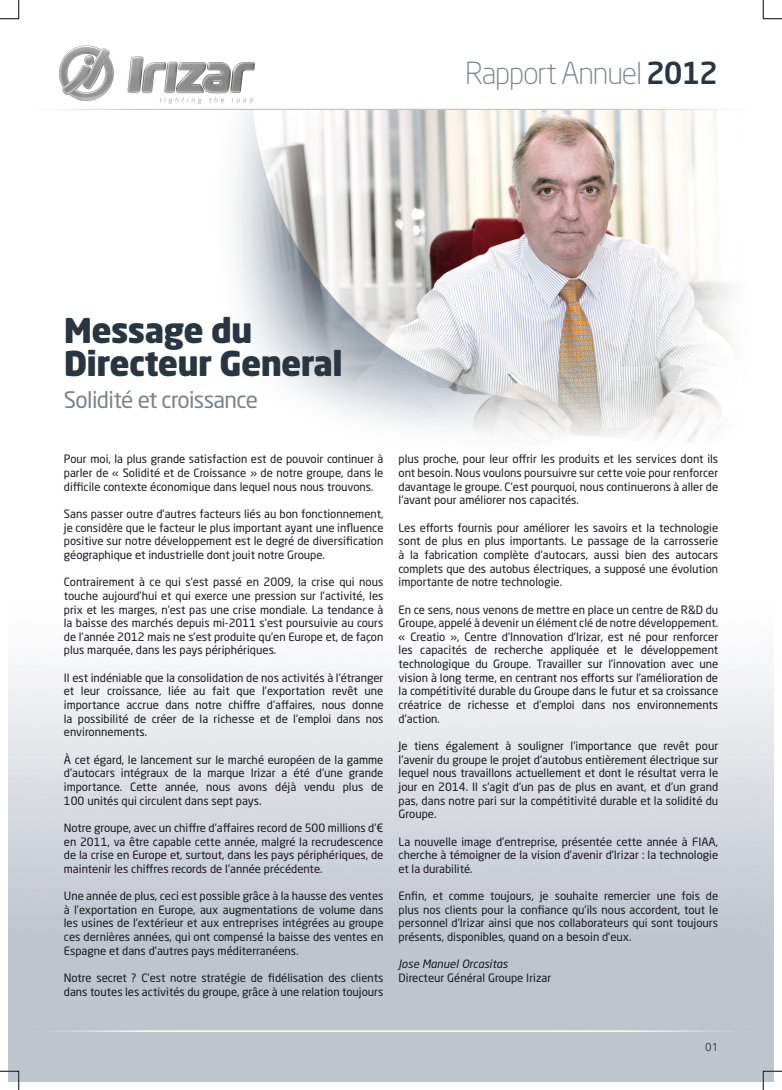
<style>
.page{position:relative;width:782px;height:1090px;background:#fff}
.page>*{position:absolute;margin:0;border:0;box-sizing:border-box;transform-origin:0 0}
.t1{font:900 33.75px "Neo Sans Std";letter-spacing:-.02em;color:#293541}
.t2{font:300 30px "Neo Sans Std";letter-spacing:-.04em;color:#7a838a}
.t3{font:22.5px "Neo Sans Std";letter-spacing:-.03em;color:#7a838a}
.t4{font:11.38px/13.6px "Neo Sans Std";color:#1a171c;text-align:justify}
.t5{font:italic 11.38px "Neo Sans Std";color:#1a171c}
.t6{font:11.25px "Avenir Next LT Pro";color:#293541}
.s1{font-weight:500;color:#293541}
</style>
<div class="page">
<img style="left:8px;top:45px;width:765px;height:1037px">
<img style="left:90px;top:111px;width:673px;height:354px">
<svg style="left:0;top:0;width:20px;height:20px"></svg>
<svg style="left:0;top:1071px;width:20px;height:19px"></svg>
<svg style="left:762px;top:0;width:20px;height:20px"></svg>
<svg style="left:762px;top:1071px;width:20px;height:19px"></svg>
<p class="t2" style="left:465px;top:55px;width:254px">Rapport Annuel <span class="s1">2012</span></p>
<p class="t1" style="left:64px;top:309px;width:190px">Message du</p>
<p class="t1" style="left:64px;top:341px;width:280px">Directeur General</p>
<p class="t3" style="left:64px;top:386px;width:196px">Solidité et croissance</p>
<p class="t4" style="left:64px;top:452px;width:321px">Pour moi, la plus grande satisfaction est de pouvoir continuer à parler de « Solidité et de Croissance » de notre groupe, dans le difficile contexte économique dans lequel nous nous trouvons.</p>
<p class="t4" style="left:64px;top:507px;width:321px">Sans passer outre d’autres facteurs liés au bon fonctionnement, je considère que le facteur le plus important ayant une influence positive sur notre développement est le degré de diversification géographique et industrielle dont jouit notre Groupe.</p>
<p class="t4" style="left:64px;top:575px;width:321px">Contrairement à ce qui s’est passé en 2009, la crise qui nous touche aujourd’hui et qui exerce une pression sur l’activité, les prix et les marges, n’est pas une crise mondiale. La tendance à la baisse des marchés depuis mi-2011 s’est poursuivie au cours de l’année 2012 mais ne s’est produite qu’en Europe et, de façon plus marquée, dans les pays périphériques.</p>
<p class="t4" style="left:64px;top:671px;width:321px">Il est indéniable que la consolidation de nos activités à l’étranger et leur croissance, liée au fait que l’exportation revêt une importance accrue dans notre chiffre d’affaires, nous donne la possibilité de créer de la richesse et de l’emploi dans nos environnements.</p>
<p class="t4" style="left:64px;top:752px;width:321px">À cet égard, le lancement sur le marché européen de la gamme d’autocars intégraux de la marque Irizar a été d’une grande importance. Cette année, nous avons déjà vendu plus de 100 unités qui circulent dans sept pays.</p>
<p class="t4" style="left:64px;top:821px;width:321px">Notre groupe, avec un chiffre d’affaires record de 500 millions d’€ en 2011, va être capable cette année, malgré la recrudescence de la crise en Europe et, surtout, dans les pays périphériques, de maintenir les chiffres records de l’année précédente.</p>
<p class="t4" style="left:64px;top:889px;width:321px">Une année de plus, ceci est possible grâce à la hausse des ventes à l’exportation en Europe, aux augmentations de volume dans les usines de l’extérieur et aux entreprises intégrées au groupe ces dernières années, qui ont compensé la baisse des ventes en Espagne et dans d’autres pays méditerranéens.</p>
<p class="t4" style="left:64px;top:971px;width:321px">Notre secret ? C’est notre stratégie de fidélisation des clients dans toutes les activités du groupe, grâce à une relation toujours</p>
<p class="t4" style="left:398px;top:452px;width:321px">plus proche, pour leur offrir les produits et les services dont ils ont besoin. Nous voulons poursuivre sur cette voie pour renforcer davantage le groupe. C’est pourquoi, nous continuerons à aller de l’avant pour améliorer nos capacités.</p>
<p class="t4" style="left:398px;top:520px;width:321px">Les efforts fournis pour améliorer les savoirs et la technologie sont de plus en plus importants. Le passage de la carrosserie à la fabrication complète d’autocars, aussi bien des autocars complets que des autobus électriques, a supposé une évolution importante de notre technologie.</p>
<p class="t4" style="left:398px;top:602px;width:321px">En ce sens, nous venons de mettre en place un centre de R&amp;D du Groupe, appelé à devenir un élément clé de notre développement. « Creatio », Centre d’Innovation d’Irizar, est né pour renforcer les capacités de recherche appliquée et le développement technologique du Groupe. Travailler sur l’innovation avec une vision à long terme, en centrant nos efforts sur l’amélioration de la compétitivité durable du Groupe dans le futur et sa croissance créatrice de richesse et d’emploi dans nos environnements d’action.</p>
<p class="t4" style="left:398px;top:739px;width:321px">Je tiens également à souligner l’importance que revêt pour l’avenir du groupe le projet d’autobus entièrement électrique sur lequel nous travaillons actuellement et dont le résultat verra le jour en 2014. Il s’agit d’un pas de plus en avant, et d’un grand pas, dans notre pari sur la compétitivité durable et la solidité du Groupe.</p>
<p class="t4" style="left:398px;top:834px;width:321px">La nouvelle image d’entreprise, présentée cette année à FIAA, cherche à témoigner de la vision d’avenir d’Irizar : la technologie et la durabilité.</p>
<p class="t4" style="left:398px;top:889px;width:321px">Enfin, et comme toujours, je souhaite remercier une fois de plus nos clients pour la confiance qu’ils nous accordent, tout le personnel d’Irizar ainsi que nos collaborateurs qui sont toujours présents, disponibles, quand on a besoin d’eux.</p>
<p class="t5" style="left:398px;top:957px;width:111px">Jose Manuel Orcasitas</p>
<p class="t4" style="left:398px;top:971px;width:154px">Directeur Général Groupe Irizar</p>
<p class="t6" style="left:705px;top:1040px;width:15px">01</p>
</div>
